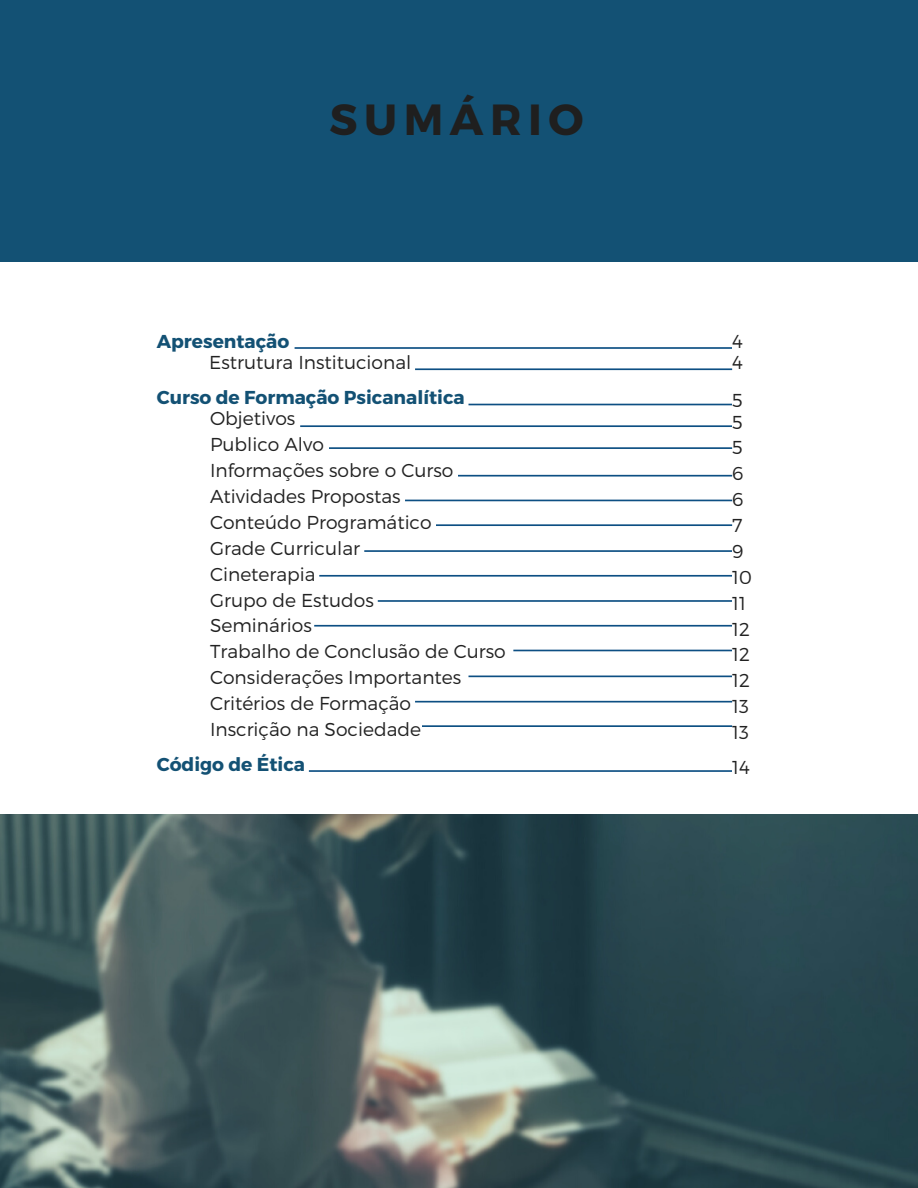
<style>
.page{position:relative;width:918px;height:1188px;background:#fff}
.page>*{position:absolute;margin:0;border:0;box-sizing:border-box;transform-origin:0 0}
.t1{font:700 43.65px "Montserrat";letter-spacing:.15em;color:#1f1f1f}
.t2{font:300 18.75px "Montserrat";color:#222}
.t3{font:700 18.75px "Montserrat";color:#135174}
</style>
<div class="page">
<div style="left:0;top:0;width:918px;height:262px;background:#135174"></div>
<img style="left:0;top:815px;width:918px;height:373px">
<svg style="left:295px;top:347px;width:437px;height:2px"></svg>
<svg style="left:415px;top:368px;width:317px;height:2px"></svg>
<svg style="left:469px;top:404px;width:263px;height:1px"></svg>
<svg style="left:300px;top:425px;width:432px;height:2px"></svg>
<svg style="left:329px;top:447px;width:403px;height:2px"></svg>
<svg style="left:458px;top:475px;width:274px;height:2px"></svg>
<svg style="left:405px;top:500px;width:327px;height:1px"></svg>
<svg style="left:436px;top:524px;width:296px;height:2px"></svg>
<svg style="left:364px;top:550px;width:368px;height:2px"></svg>
<svg style="left:319px;top:575px;width:413px;height:2px"></svg>
<svg style="left:378px;top:600px;width:354px;height:2px"></svg>
<svg style="left:314px;top:625px;width:418px;height:2px"></svg>
<svg style="left:513px;top:650px;width:219px;height:1px"></svg>
<svg style="left:469px;top:676px;width:263px;height:1px"></svg>
<svg style="left:415px;top:701px;width:317px;height:2px"></svg>
<svg style="left:422px;top:725px;width:310px;height:2px"></svg>
<svg style="left:309px;top:770px;width:423px;height:2px"></svg>
<p class="t1" style="left:330px;top:91px;width:256px">SUMÁRIO</p>
<p class="t3" style="left:157px;top:329px;width:134px">Apresentação</p>
<p class="t2" style="left:209px;top:350px;width:204px">Estrutura Institucional</p>
<p class="t3" style="left:157px;top:385px;width:310px">Curso de Formação Psicanalítica</p>
<p class="t2" style="left:210px;top:407px;width:87px">Objetivos</p>
<p class="t2" style="left:210px;top:432px;width:115px">Publico Alvo</p>
<p class="t2" style="left:210px;top:458px;width:245px">Informações sobre o Curso</p>
<p class="t2" style="left:210px;top:484px;width:192px">Atividades Propostas</p>
<p class="t2" style="left:210px;top:510px;width:223px">Conteúdo Programático</p>
<p class="t2" style="left:210px;top:536px;width:152px">Grade Curricular</p>
<p class="t2" style="left:210px;top:562px;width:107px">Cineterapia</p>
<p class="t2" style="left:210px;top:588px;width:165px">Grupo de Estudos</p>
<p class="t2" style="left:210px;top:614px;width:103px">Seminários</p>
<p class="t2" style="left:210px;top:639px;width:297px">Trabalho de Conclusão de Curso</p>
<p class="t2" style="left:210px;top:665px;width:253px">Considerações Importantes</p>
<p class="t2" style="left:210px;top:691px;width:203px">Critérios de Formação</p>
<p class="t2" style="left:210px;top:717px;width:213px">Inscrição na Sociedade</p>
<p class="t3" style="left:157px;top:752px;width:150px">Código de Ética</p>
<p class="t2" style="left:732px;top:329px;width:12px">4</p>
<p class="t2" style="left:732px;top:350px;width:12px">4</p>
<p class="t2" style="left:732px;top:388px;width:12px">5</p>
<p class="t2" style="left:732px;top:410px;width:12px">5</p>
<p class="t2" style="left:732px;top:436px;width:12px">5</p>
<p class="t2" style="left:732px;top:461px;width:13px">6</p>
<p class="t2" style="left:732px;top:487px;width:13px">6</p>
<p class="t2" style="left:732px;top:513px;width:12px">7</p>
<p class="t2" style="left:732px;top:539px;width:13px">9</p>
<p class="t2" style="left:732px;top:565px;width:21px">10</p>
<p class="t2" style="left:732px;top:591px;width:15px">11</p>
<p class="t2" style="left:732px;top:617px;width:19px">12</p>
<p class="t2" style="left:732px;top:643px;width:19px">12</p>
<p class="t2" style="left:732px;top:668px;width:19px">12</p>
<p class="t2" style="left:732px;top:694px;width:18px">13</p>
<p class="t2" style="left:732px;top:720px;width:18px">13</p>
<p class="t2" style="left:732px;top:755px;width:19px">14</p>
</div>
